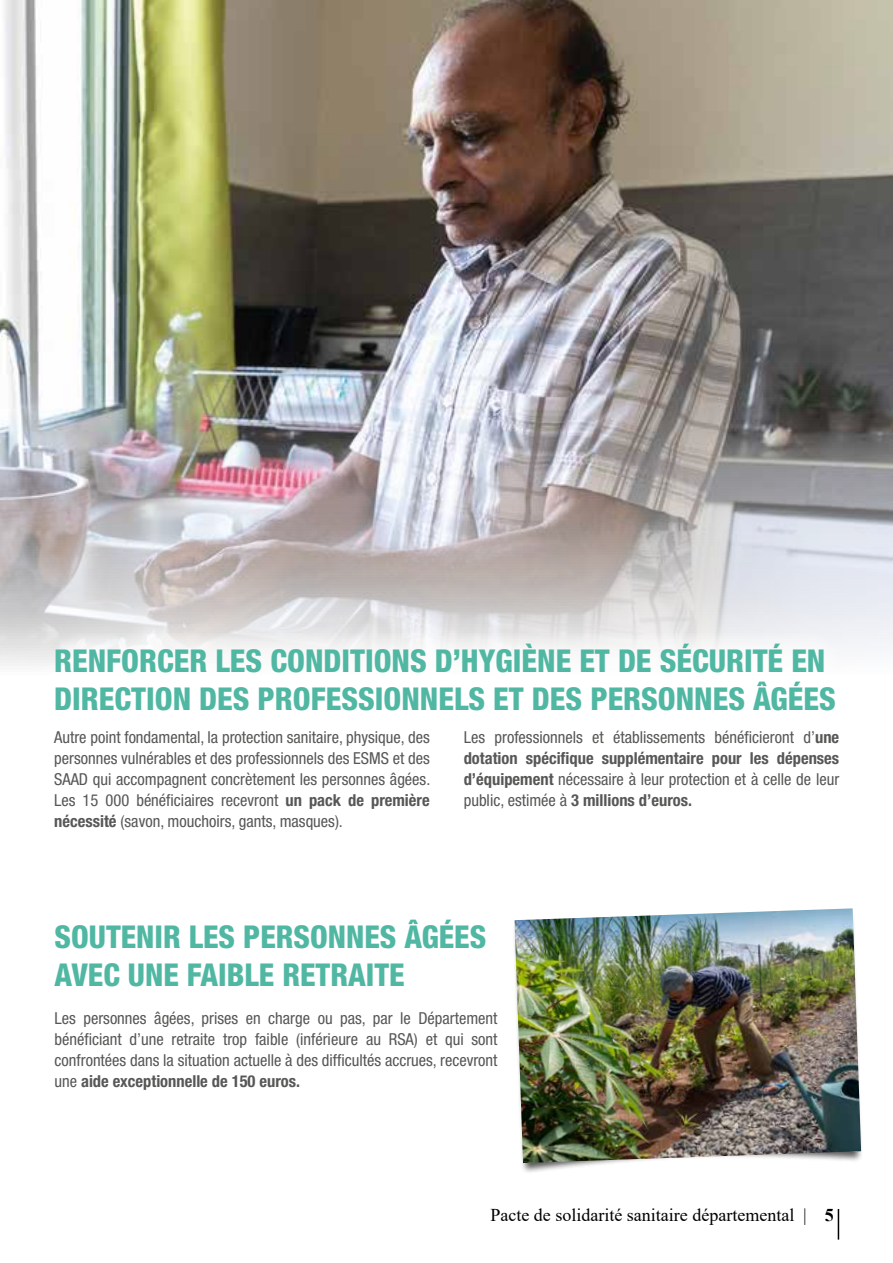
<style>
.page{position:relative;width:893px;height:1263px;background:#fff}
.page>*{position:absolute;margin:0;border:0;box-sizing:border-box;transform-origin:0 0}
.t1{font:800 condensed 31.5px/37.8px "Helvetica Neue LT Pro";color:#50b7a3}
.t2{font:18px "Times New Roman";color:#000}
.t3{font:condensed 16.5px/21px "Helvetica Neue LT Pro";color:#575756;text-align:justify}
.s1{font-weight:700}
</style>
<div class="page">
<img style="left:0;top:0;width:893px;height:666px">
<hr style="left:838px;top:1209px;width:1px;height:30px;background:#000">
<div style="left:54px;top:633px;width:785px;height:77px;background:#fff"></div>
<div style="left:513px;top:909px;width:350px;height:266px;background:#000;opacity:.65"></div>
<img style="left:515px;top:908px;width:346px;height:255px">
<h1 class="t1" style="left:54px;top:642px;width:783px">RENFORCER LES CONDITIONS D’HYGIÈNE ET DE SÉCURITÉ EN<br>DIRECTION DES PROFESSIONNELS ET DES PERSONNES ÂGÉES</h1>
<p class="t3" style="left:54px;top:727px;width:378px">Autre point fondamental, la protection sanitaire, physique, des personnes vulnérables et des professionnels des ESMS et des SAAD qui accompagnent concrètement les personnes âgées.<br>Les 15 000 bénéficiaires recevront <span class="s1">un pack de première nécessité</span> (savon, mouchoirs, gants, masques).</p>
<p class="t3" style="left:464px;top:727px;width:377px">Les professionnels et établissements bénéficieront d’<span class="s1">une dotation spécifique supplémentaire pour les dépenses d’équipement</span> nécessaire à leur protection et à celle de leur public, estimée à <span class="s1">3 millions d’euros.</span></p>
<h1 class="t1" style="left:55px;top:918px;width:433px">SOUTENIR LES PERSONNES ÂGÉES<br>AVEC UNE FAIBLE RETRAITE</h1>
<p class="t3" style="left:55px;top:1007px;width:444px">Les personnes âgées, prises en charge ou pas, par le Département bénéficiant d’une retraite trop faible (inférieure au RSA) et qui sont confrontées dans la situation actuelle à des difficultés accrues, recevront une <span class="s1">aide exceptionnelle de 150 euros.</span></p>
<p class="t2" style="left:490px;top:1203px;width:345px">Pacte de solidarité sanitaire départemental | <span class="s1">5</span></p>
</div>
